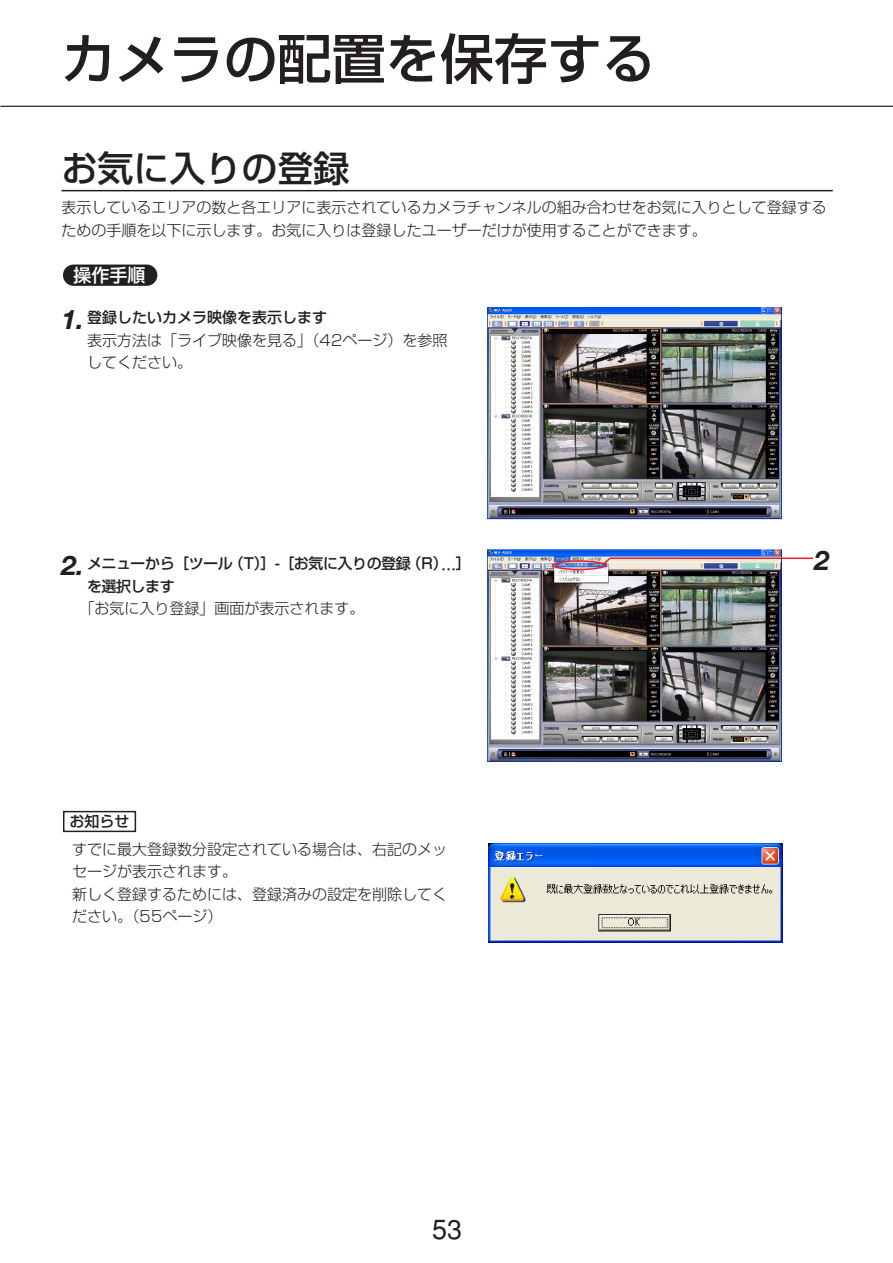
<style>
.page{position:relative;width:893px;height:1263px;background:#fff}
.page>*{position:absolute;margin:0;border:0;box-sizing:border-box;transform-origin:0 0}
.t1{font:500 54px "Shin Go";color:#231f20}
.t2{font:500 36px "Shin Go";color:#231f20}
.t3{font:27px "Helvetica";color:#231f20}
.t4{font:italic 700 27px "Helvetica Neue";color:#231f20}
.t5{font:500 18px "Shin Go";color:#fff}
.t6{font:300 15px/22.5px "Shin Go";color:#231f20}
.t7{font:500 15px/22.5px "Shin Go";letter-spacing:-.03em;color:#231f20}
.s1{font-family:"Helvetica Neue";font-weight:700;font-style:italic;font-size:27px}
.s2{font-weight:500}
</style>
<div class="page">
<hr style="left:0;top:106px;width:892px;height:1px;background:#231f20">
<div style="left:63px;top:265px;width:94px;height:21px;background:#231f20;border-radius:11px"></div>
<hr style="left:61px;top:190px;width:771px;height:1px;background:#231f20">
<img style="left:487px;top:307px;width:294px;height:213px">
<img style="left:487px;top:549px;width:294px;height:213px">
<div style="left:63px;top:811px;width:73px;height:21px;border:2px solid #231f20"></div>
<img style="left:488px;top:843px;width:294px;height:99px">
<hr style="left:610px;top:558px;width:206px;height:1px;background:#ee1e24">
<div style="left:813px;top:543px;width:21px;height:34px;background:#fff"></div>
<svg style="left:551px;top:556px;width:61px;height:14px"></svg>
<h1 class="t1" style="left:61px;top:39px;width:595px">カメラの配置を保存する</h1>
<h2 class="t2" style="left:61px;top:155px;width:289px">お気に入りの登録</h2>
<p class="t6" style="left:61px;top:198px;width:766px">表示しているエリアの数と各エリアに表示されているカメラチャンネルの組み合わせをお気に入りとして登録するための手順を以下に示します。お気に入りは登録したユーザーだけが使用することができます。</p>
<p class="t5" style="left:74px;top:268px;width:73px">操作手順</p>
<p class="t6" style="left:87px;top:308px;width:362px;text-indent:-26px"><span class="s1">1.</span> <span class="s2">登録したいカメラ映像を表示します<br></span>表示方法は「ライブ映像を見る」（42ページ）を参照してください。</p>
<p class="t7" style="left:87px;top:554px;width:385px;text-indent:-26px"><span class="s1">2.</span> メニューから［ツール（T）］-［お気に入りの登録（R）…］を選択します</p>
<p class="t6" style="left:79px;top:599px;width:287px">「お気に入り登録」画面が表示されます。</p>
<p class="t7" style="left:69px;top:812px;width:61px">お知らせ</p>
<p class="t6" style="left:72px;top:840px;width:377px">すでに最大登録数分設定されている場合は、右記のメッセージが表示されます。<br>新しく登録するためには、登録済みの設定を削除してください。（55ページ）</p>
<h3 class="t3" style="left:432px;top:1219px;width:32px">53</h3>
<h3 class="t4" style="left:814px;top:551px;width:17px">2</h3>
</div>
